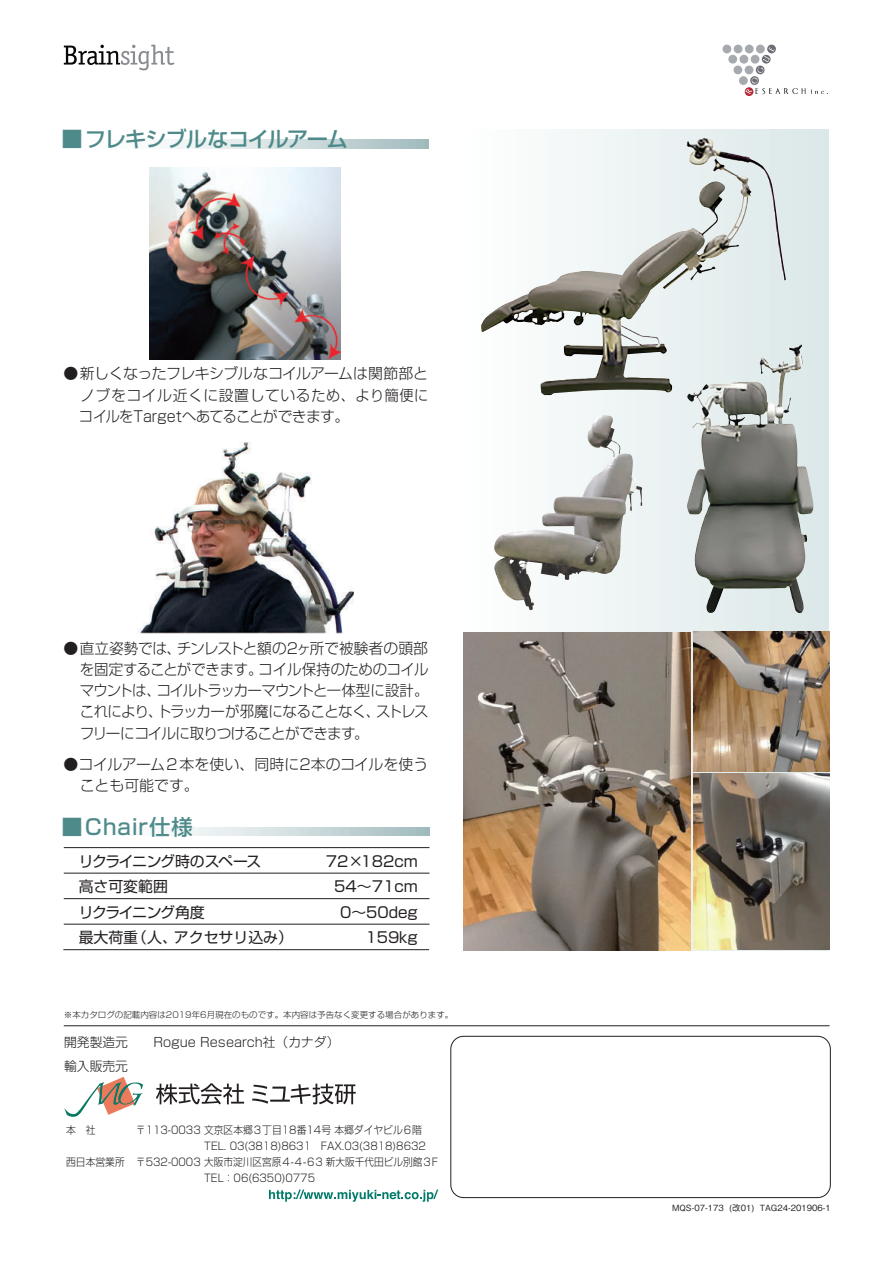
<style>
.page{position:relative;width:893px;height:1263px;background:#fff}
.page>*{position:absolute;margin:0;border:0;box-sizing:border-box;transform-origin:0 0}
.t1{font:500 21.3px "Shin Go Pr 5";letter-spacing:-.05em;color:#4f8a8b}
.t2{font:500 21.3px "Shin Go Pr 5";letter-spacing:.05em;color:#4f8a8b}
.t3{font:300 14.85px/21.3px "Shin Go Pr 5";letter-spacing:-.015em;color:#231f20;text-align:justify}
.t4{font:14.85px/25.5px "Shin Go Pr 5";color:#231f20}
.t5{font:300 12.75px "Shin Go Pr 5";color:#231f20}
.t6{font:300 10.65px "Shin Go Pr 5";color:#231f20;scale:.92 1}
.t7{font:300 8.55px "Shin Go Pr 5";color:#231f20}
.t8{font:500 8.55px "Gothic BBB Pr 5";color:#231f20}
</style>
<div class="page">
<div style="left:722px;top:45px;width:9px;height:8px;background:#a6a9ae;border-radius:50%"></div>
<div style="left:734px;top:45px;width:8px;height:8px;background:#a6a9ae;border-radius:50%"></div>
<div style="left:745px;top:45px;width:9px;height:8px;background:#a6a9ae;border-radius:50%"></div>
<div style="left:756px;top:45px;width:9px;height:8px;background:#a6a9ae;border-radius:50%"></div>
<div style="left:767px;top:45px;width:9px;height:8px;background:#6c6e74;border-radius:50%"></div>
<div style="left:728px;top:55px;width:9px;height:9px;background:#a6a9ae;border-radius:50%"></div>
<div style="left:739px;top:55px;width:9px;height:9px;background:#a6a9ae;border-radius:50%"></div>
<div style="left:733px;top:66px;width:9px;height:8px;background:#a6a9ae;border-radius:50%"></div>
<div style="left:739px;top:76px;width:9px;height:9px;background:#a6a9ae;border-radius:50%"></div>
<svg style="left:811px;top:90px;width:17px;height:4px"></svg>
<svg style="left:745px;top:47px;width:60px;height:47px"></svg>
<svg style="left:64px;top:45px;width:110px;height:25px"></svg>
<svg style="left:530px;top:130px;width:299px;height:821px;background:#c7cdcc"></svg>
<svg style="left:171px;top:140px;width:258px;height:8px;background:#cedbdd"></svg>
<svg style="left:172px;top:827px;width:257px;height:9px;background:#cedbdd"></svg>
<img style="left:150px;top:168px;width:190px;height:191px">
<img style="left:139px;top:442px;width:214px;height:192px">
<img style="left:463px;top:632px;width:228px;height:319px">
<img style="left:694px;top:631px;width:135px;height:140px">
<img style="left:694px;top:774px;width:135px;height:176px">
<hr style="left:64px;top:847px;width:365px;height:1px;background:#231f20">
<hr style="left:64px;top:873px;width:365px;height:1px;background:#231f20">
<hr style="left:64px;top:898px;width:365px;height:1px;background:#231f20">
<hr style="left:64px;top:924px;width:365px;height:1px;background:#231f20">
<hr style="left:63px;top:949px;width:366px;height:1px;background:#231f20">
<img style="left:687px;top:347px;width:110px;height:122px">
<img style="left:494px;top:416px;width:148px;height:194px">
<img style="left:481px;top:138px;width:262px;height:194px">
<hr style="left:64px;top:1025px;width:765px;height:1px;background:#231f20">
<div style="left:451px;top:1036px;width:379px;height:162px;border:1px solid #231f20;border-radius:13px"></div>
<svg style="left:64px;top:1077px;width:79px;height:40px"></svg>
<svg style="left:156px;top:1083px;width:88px;height:21px"></svg>
<svg style="left:252px;top:1083px;width:104px;height:21px"></svg>
<svg style="left:269px;top:1189px;width:169px;height:13px"></svg>
<h1 class="t1" style="left:61px;top:122px;width:288px">■フレキシブルなコイルアーム</h1>
<p class="t3" style="left:79px;top:362px;width:351px;text-indent:-16px">●新しくなったフレキシブルなコイルアームは関節部とノブをコイル近くに設置しているため、より簡便にコイルをTargetへあてることができます。</p>
<p class="t3" style="left:80px;top:636px;width:350px;text-indent:-16px">●直立姿勢では、チンレストと額の2ヶ所で被験者の頭部を固定することができます。コイル保持のためのコイルマウントは、コイルトラッカーマウントと一体型に設計。これにより、トラッカーが邪魔になることなく、ストレスフリーにコイルに取りつけることができます。</p>
<p class="t3" style="left:80px;top:752px;width:350px;text-indent:-16px">●コイルアーム２本を使い、同時に2本のコイルを使うことも可能です。</p>
<h1 class="t2" style="left:61px;top:810px;width:133px">■Chair仕様</h1>
<p class="t4" style="left:79px;top:847px;width:216px">リクライニング時のスペース<br>高さ可変範囲<br>リクライニング角度<br>最大荷重（人、アクセサリ込み）</p>
<p class="t4" style="left:326px;top:847px;width:93px;text-align:right">72×182cm<br>54～71cm<br>0～50deg<br>159kg</p>
<p class="t7" style="left:64px;top:1007px;width:391px">※本カタログの記載内容は2019年6月現在のものです。本内容は予告なく変更する場合があります。</p>
<p class="t5" style="left:64px;top:1032px;width:65px">開発製造元</p>
<p class="t5" style="left:153px;top:1032px;width:187px">Rogue Research社（カナダ）</p>
<p class="t5" style="left:64px;top:1055px;width:65px">輸入販売元</p>
<p class="t6" style="left:66px;top:1122px;width:55px">本 社　　</p>
<p class="t6" style="left:136px;top:1122px;width:312px">〒113-0033 文京区本郷3丁目18番14号 本郷ダイヤビル6階</p>
<p class="t6" style="left:204px;top:1138px;width:242px">TEL. 03(3818)8631 FAX.03(3818)8632</p>
<p class="t6" style="left:66px;top:1153px;width:406px">西日本営業所 〒532-0003 大阪市淀川区宮原4-4-63 新大阪千代田ビル別館3F</p>
<p class="t6" style="left:204px;top:1169px;width:122px">TEL：06(6350)0775</p>
<p class="t8" style="left:672px;top:1201px;width:160px">MQS-07-173 (改01) TAG24-201906-1</p>
</div>
